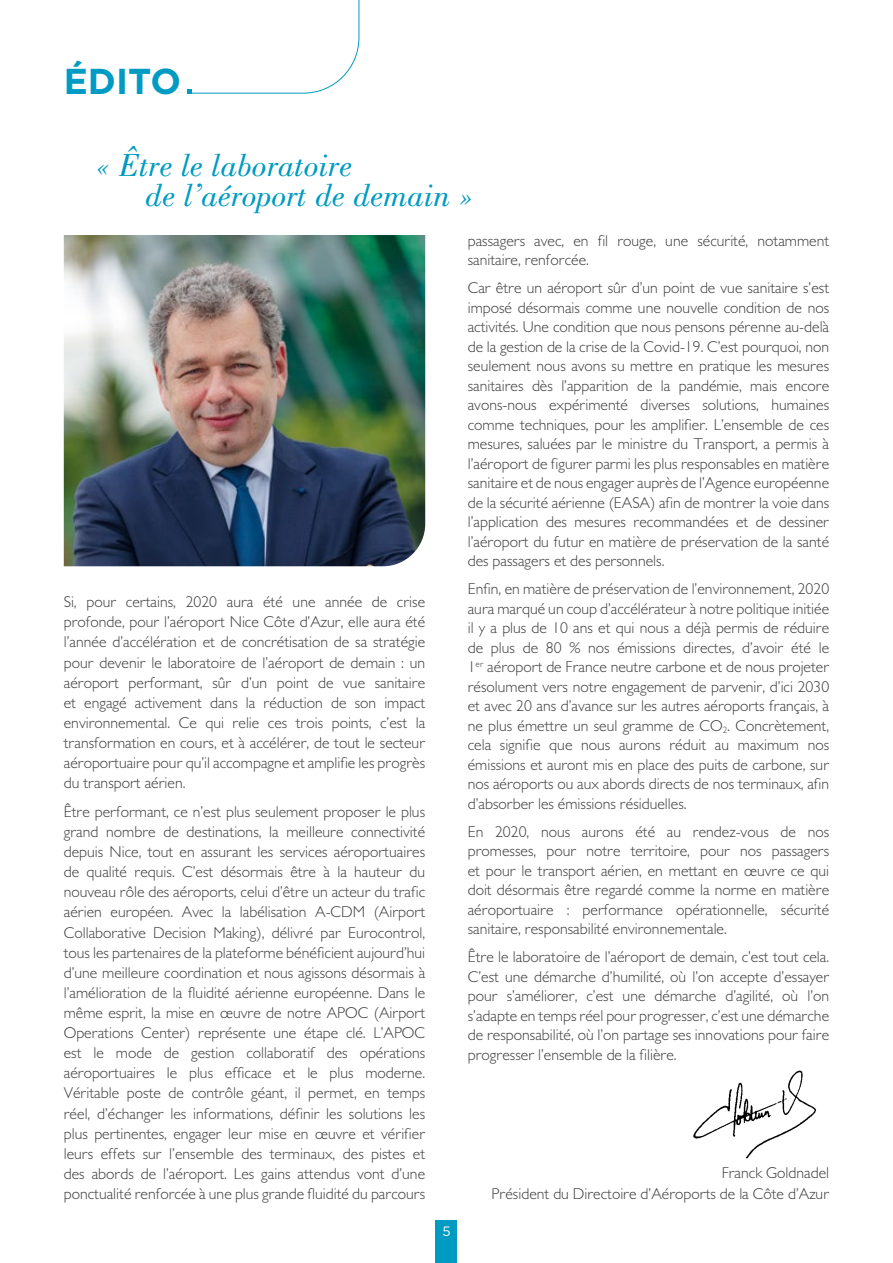
<style>
.page{position:relative;width:893px;height:1263px;background:#fff}
.page>*{position:absolute;margin:0;border:0;box-sizing:border-box;transform-origin:0 0}
.t1{font:700 36px "Gotham HTF";color:#009bc2}
.t2{font:italic 33.75px/30px "Bodoni BT";color:#009bc2}
.t3{font:300 15.75px/19.5px "Gill Sans MT Pro";color:#3e3d40;text-align:justify}
.t4{font:13.5px "Gotham HTF";color:#fff}
</style>
<div class="page">
<div style="left:436px;top:1221px;width:21px;height:42px;background:#009bc2"></div>
<img style="left:64px;top:235px;width:361px;height:331px">
<svg style="left:187px;top:0;width:173px;height:94px"></svg>
<img style="left:693px;top:1070px;width:123px;height:89px">
<h1 class="t1" style="left:64px;top:60px;width:119px">ÉDITO</h1>
<h2 class="t2" style="left:146px;top:149px;width:330px;text-indent:-51px">« Être le laboratoire<br>de l’aéroport de demain »</h2>
<p class="t3" style="left:64px;top:591px;width:363px;line-height:20.1px">Si, pour certains, 2020 aura été une année de crise profonde, pour l’aéroport Nice Côte d’Azur, elle aura été l’année d’accélération et de concrétisation de sa stratégie pour devenir le laboratoire de l’aéroport de demain : un aéroport performant, sûr d’un point de vue sanitaire et engagé activement dans la réduction de son impact environnemental. Ce qui relie ces trois points, c’est la transformation en cours, et à accélérer, de tout le secteur aéroportuaire pour qu’il accompagne et amplifie les progrès du transport aérien.</p>
<p class="t3" style="left:64px;top:801px;width:363px;line-height:20.1px">Être performant, ce n’est plus seulement proposer le plus grand nombre de destinations, la meilleure connectivité depuis Nice, tout en assurant les services aéroportuaires de qualité requis. C’est désormais être à la hauteur du nouveau rôle des aéroports, celui d’être un acteur du trafic aérien européen. Avec la labélisation A-CDM (Airport Collaborative Decision Making), délivré par Eurocontrol, tous les partenaires de la plateforme bénéficient aujourd’hui d’une meilleure coordination et nous agissons désormais à l’amélioration de la fluidité aérienne européenne. Dans le même esprit, la mise en œuvre de notre APOC (Airport Operations Center) représente une étape clé. L’APOC est le mode de gestion collaboratif des opérations aéroportuaires le plus efficace et le plus moderne.<br>Véritable poste de contrôle géant, il permet, en temps réel, d’échanger les informations, définir les solutions les plus pertinentes, engager leur mise en œuvre et vérifier leurs effets sur l’ensemble des terminaux, des pistes et des abords de l’aéroport. Les gains attendus vont d’une ponctualité renforcée à une plus grande fluidité du parcours</p>
<p class="t4" style="left:442px;top:1224px;width:10px">5</p>
<p class="t3" style="left:468px;top:230px;width:363px">passagers avec, en fil rouge, une sécurité, notamment sanitaire, renforcée.</p>
<p class="t3" style="left:468px;top:278px;width:363px">Car être un aéroport sûr d’un point de vue sanitaire s’est imposé désormais comme une nouvelle condition de nos activités. Une condition que nous pensons pérenne au-delà de la gestion de la crise de la Covid-19. C’est pourquoi, non seulement nous avons su mettre en pratique les mesures sanitaires dès l’apparition de la pandémie, mais encore avons-nous expérimenté diverses solutions, humaines comme techniques, pour les amplifier. L’ensemble de ces mesures, saluées par le ministre du Transport, a permis à l’aéroport de figurer parmi les plus responsables en matière sanitaire et de nous engager auprès de l’Agence européenne de la sécurité aérienne (EASA) afin de montrer la voie dans l’application des mesures recommandées et de dessiner l’aéroport du futur en matière de préservation de la santé des passagers et des personnels.</p>
<p class="t3" style="left:468px;top:579px;width:363px">Enfin, en matière de préservation de l’environnement, 2020 aura marqué un coup d’accélérateur à notre politique initiée il y a plus de 10 ans et qui nous a déjà permis de réduire de plus de 80 % nos émissions directes, d’avoir été le 1<sup>er</sup> aéroport de France neutre carbone et de nous projeter résolument vers notre engagement de parvenir, d’ici 2030 et avec 20 ans d’avance sur les autres aéroports français, à ne plus émettre un seul gramme de CO<sub>2</sub>. Concrètement, cela signifie que nous aurons réduit au maximum nos émissions et auront mis en place des puits de carbone, sur nos aéroports ou aux abords directs de nos terminaux, afin d’absorber les émissions résiduelles.</p>
<p class="t3" style="left:468px;top:821px;width:363px">En 2020, nous aurons été au rendez-vous de nos promesses, pour notre territoire, pour nos passagers et pour le transport aérien, en mettant en œuvre ce qui doit désormais être regardé comme la norme en matière aéroportuaire : performance opérationnelle, sécurité sanitaire, responsabilité environnementale.</p>
<p class="t3" style="left:468px;top:947px;width:363px">Être le laboratoire de l’aéroport de demain, c’est tout cela.<br>C’est une démarche d’humilité, où l’on accepte d’essayer pour s’améliorer, c’est une démarche d’agilité, où l’on s’adapte en temps réel pour progresser, c’est une démarche de responsabilité, où l’on partage ses innovations pour faire progresser l’ensemble de la filière.</p>
<p class="t3" style="left:492px;top:1162px;width:339px;line-height:21px;text-align:right">Franck Goldnadel<br>Président du Directoire d’Aéroports de la Côte d’Azur</p>
</div>
